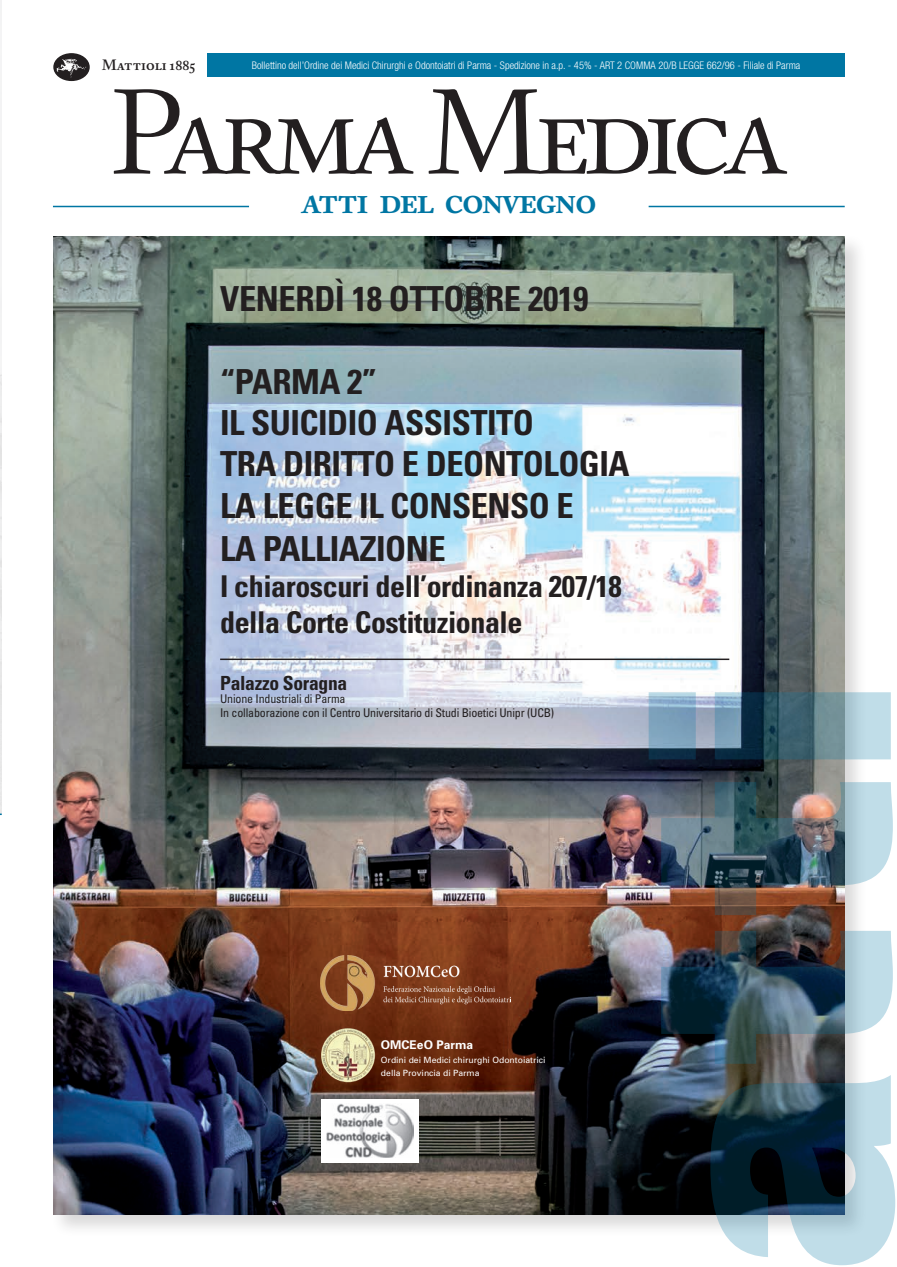
<style>
.page{position:relative;width:897px;height:1267px;background:#fff}
.page>*{position:absolute;margin:0;border:0;box-sizing:border-box;transform-origin:0 0}
.t1{font:120px "Mattioli 1885 Light SC";letter-spacing:-.08em;color:#231f20}
.t2{font:37.5px "Mattioli 1885 Semi Bold SC";letter-spacing:-.05em;color:#0076a3}
.t3{font:700 condensed 34.5px/41.8px "Univers";letter-spacing:-.015em;color:#231f20}
.t4{font:700 condensed 30px/36px "Univers";letter-spacing:-.015em;color:#231f20}
.t5{font:700 condensed 19.5px "Univers";letter-spacing:-.015em;color:#231f20}
.t6{font:15px "Mattioli 1885 Semi Bold SC";color:#231f20}
.t7{font:condensed 12px/13.5px "Univers";letter-spacing:-.015em;color:#231f20}
.t8{font:700 12px "Univers";color:#fff}
.t9{font:300 condensed 10.5px "Helvetica Neue";color:#fff}
.t10{font:8.55px/13.5px "Univers";color:#fff}
</style>
<div class="page">
<div style="left:51px;top:234px;width:816px;height:1003px;background:#231f20;opacity:.17"></div>
<img style="left:53px;top:236px;width:791px;height:978px">
<div style="left:207px;top:53px;width:637px;height:23px;background:#0076a3"></div>
<div style="left:54px;top:54px;width:35px;height:26px;background:#231f20;border-radius:50%"></div>
<div style="left:53px;top:53px;width:37px;height:28px;border:2px solid #231f20;border-radius:50%"></div>
<img style="left:56px;top:58px;width:31px;height:19px">
<hr style="left:53px;top:206px;width:196px;height:1px;background:#0076a3">
<hr style="left:648px;top:206px;width:196px;height:1px;background:#0076a3">
<img style="left:648px;top:692px;width:247px;height:573px">
<hr style="left:220px;top:658px;width:509px;height:2px;background:#231f20">
<img style="left:321px;top:1028px;width:54px;height:54px;border-radius:27px">
<img style="left:321px;top:955px;width:189px;height:54px">
<div style="left:321px;top:1098px;width:98px;height:64px;background:#fff"></div>
<img style="left:326px;top:1103px;width:87px;height:54px">
<h3 class="t6" style="left:102px;top:56px;width:95px">Mattioli 1885</h3>
<p class="t9" style="left:252px;top:59px;width:550px">Bollettino dell’Ordine dei Medici Chirurghi e Odontoiatri di Parma - Spedizione in a.p. - 45% - ART 2 COMMA 20/B LEGGE 662/96 - Filiale di Parma</p>
<h1 class="t1" style="left:110px;top:62px;width:679px">Parma Medica</h1>
<h2 class="t2" style="left:301px;top:178px;width:297px">atti del convegno</h2>
<h3 class="t3" style="left:220px;top:277px;width:370px">VENERDÌ 18 OTTOBRE 2019</h3>
<h3 class="t3" style="left:220px;top:360px;width:411px">“PARMA 2”<br>IL SUICIDIO ASSISTITO<br>TRA DIRITTO E DEONTOLOGIA<br>LA LEGGE IL CONSENSO E<br>LA PALLIAZIONE</h3>
<h3 class="t4" style="left:220px;top:568px;width:403px">I chiaroscuri dell’ordinanza 207/18 della Corte Costituzionale</h3>
<h3 class="t5" style="left:220px;top:671px;width:129px">Palazzo Soragna</h3>
<p class="t7" style="left:220px;top:692px;width:335px">Unione Industriali di Parma<br>In collaborazione con il Centro Universitario di Studi Bioetici Unipr (UCB)</p>
<p class="t8" style="left:381px;top:1037px;width:94px">OMCEeO Parma</p>
<p class="t10" style="left:381px;top:1052px;width:166px">Ordini dei Medici chirurghi Odontoiatrici della Provincia di Parma</p>
</div>
